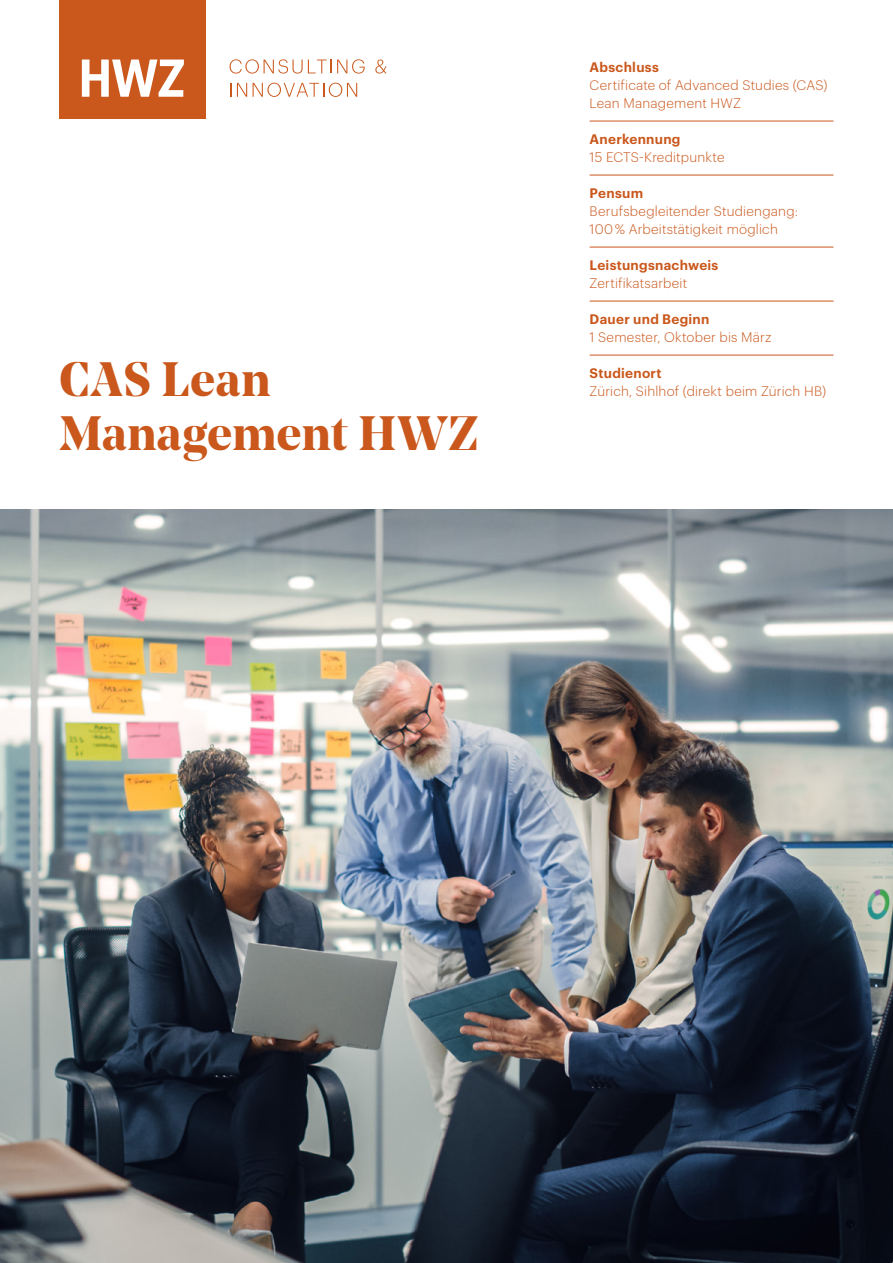
<style>
.page{position:relative;width:893px;height:1263px;background:#fff}
.page>*{position:absolute;margin:0;border:0;box-sizing:border-box;transform-origin:0 0}
.t1{font:700 48px/54px "Noe Display";letter-spacing:.01em;color:#ca571b}
.t2{font:300 13.5px/18px "Graphik";letter-spacing:.015em;color:#ca571b}
.t3{font:600 13.5px "Graphik";letter-spacing:.02em;color:#ca571b}
</style>
<div class="page">
<div style="left:60px;top:0;width:146px;height:119px;background:#ca571b"></div>
<svg style="left:230px;top:59px;width:135px;height:15px"></svg>
<svg style="left:375px;top:59px;width:12px;height:15px"></svg>
<svg style="left:230px;top:83px;width:17px;height:14px"></svg>
<svg style="left:253px;top:83px;width:104px;height:14px"></svg>
<svg style="left:82px;top:60px;width:102px;height:37px"></svg>
<img style="left:0;top:509px;width:893px;height:754px">
<hr style="left:590px;top:121px;width:243px;height:1px;background:#ca571b">
<hr style="left:590px;top:175px;width:243px;height:1px;background:#ca571b">
<hr style="left:590px;top:247px;width:243px;height:1px;background:#ca571b">
<hr style="left:590px;top:301px;width:243px;height:1px;background:#ca571b">
<hr style="left:590px;top:355px;width:243px;height:1px;background:#ca571b">
<h1 class="t1" style="left:60px;top:351px;width:420px">CAS Lean<br>Management HWZ</h1>
<p class="t3" style="left:590px;top:56px;width:71px">Abschluss</p>
<p class="t2" style="left:590px;top:75px;width:239px">Certificate of Advanced Studies (CAS)<br>Lean Management HWZ</p>
<p class="t3" style="left:590px;top:128px;width:92px">Anerkennung</p>
<p class="t2" style="left:590px;top:147px;width:136px">15 ECTS-Kreditpunkte</p>
<p class="t3" style="left:590px;top:182px;width:55px">Pensum</p>
<p class="t2" style="left:590px;top:201px;width:210px">Berufsbegleitender Studiengang:<br>100 % Arbeitstätigkeit möglich</p>
<p class="t3" style="left:590px;top:254px;width:130px">Leistungsnachweis</p>
<p class="t2" style="left:590px;top:273px;width:99px">Zertifikatsarbeit</p>
<p class="t3" style="left:590px;top:308px;width:121px">Dauer und Beginn</p>
<p class="t2" style="left:590px;top:327px;width:183px">1 Semester, Oktober bis März</p>
<p class="t3" style="left:590px;top:362px;width:73px">Studienort</p>
<p class="t2" style="left:590px;top:381px;width:238px">Zürich, Sihlhof (direkt beim Zürich HB)</p>
</div>
